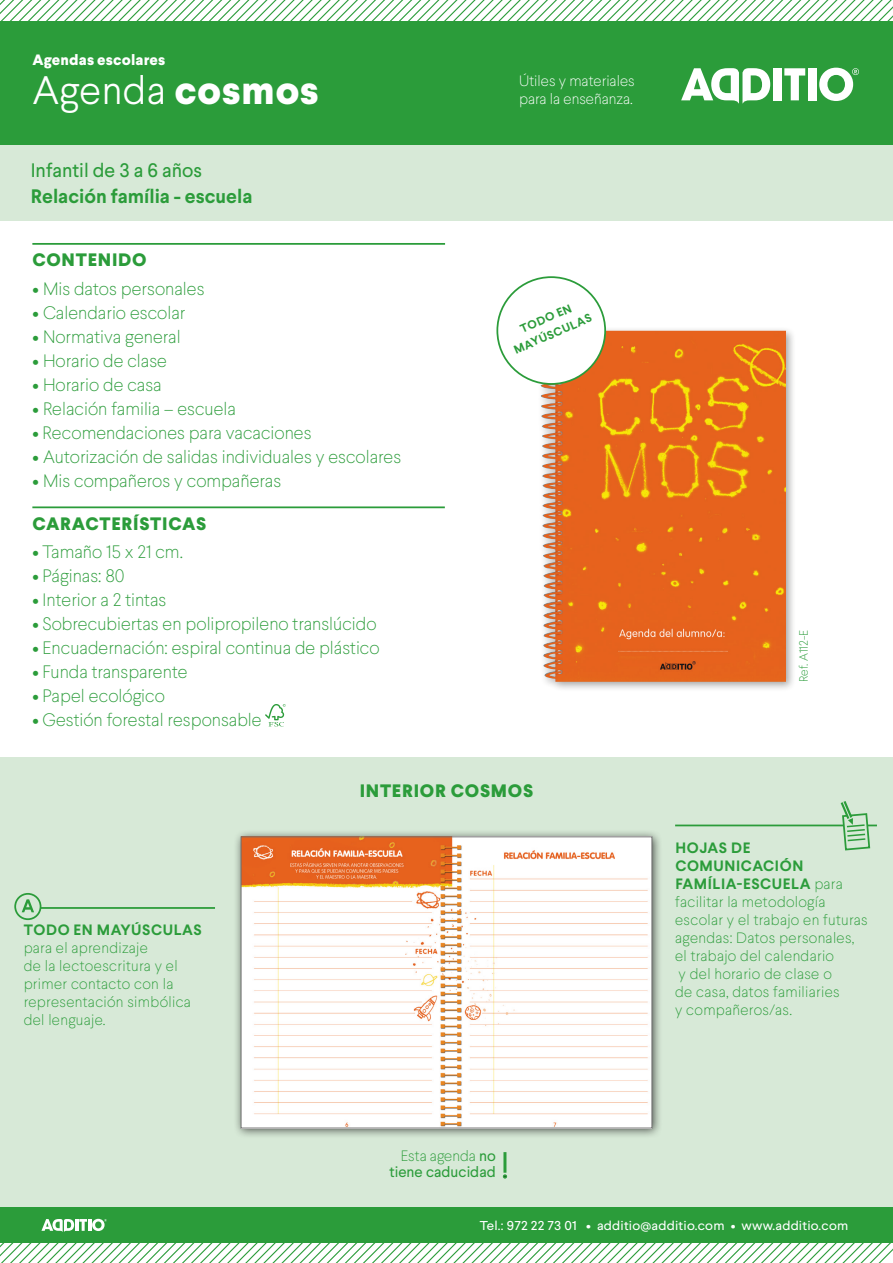
<style>
.page{position:relative;width:893px;height:1263px;background:#fff}
.page>*{position:absolute;margin:0;border:0;box-sizing:border-box;transform-origin:0 0}
.t1{font:300 39.75px "Larsseit";letter-spacing:.01em;color:#fff}
.t2{font:700 19.5px "Larsseit";color:#2b9c3a}
.t3{font:19.5px "Larsseit";color:#2b9c3a}
.t4{font:100 18px "Larsseit";color:#2b9c3a}
.t5{font:800 18px "Larsseit";letter-spacing:.04em;color:#2b9c3a}
.t6{font:100 15px/18px "Larsseit";letter-spacing:.02em;color:#2b9c3a}
.t7{font:100 15px "Larsseit";color:#fff}
.t8{font:15px/15.9px "Larsseit";color:#2b9c3a;text-align:right}
.t9{font:800 15px "Larsseit";letter-spacing:.01em;color:#fff}
.t10{font:12.9px "Larsseit";letter-spacing:.015em;color:#fff;scale:1.05 1}
.t11{font:100 12px "Larsseit";color:#2b9c3a}
.t12{font:700 11.7px "Larsseit";color:#2b9c3a}
.s1{font-weight:800}
.s2{font-weight:700}
.s3{font-weight:100}
</style>
<div class="page">
<div style="left:0;top:757px;width:893px;height:450px;background:#d7e9d7"></div>
<div style="left:233px;top:829px;width:430px;height:310px;background:#1d1d1c;opacity:.75"></div>
<img style="left:243px;top:838px;width:407px;height:288px">
<div style="left:241px;top:836px;width:411px;height:292px;border:1px solid #707070"></div>
<hr style="left:32px;top:243px;width:413px;height:2px;background:#2b9c3a">
<hr style="left:32px;top:506px;width:413px;height:2px;background:#2b9c3a">
<img style="left:266px;top:704px;width:19px;height:22px">
<div style="left:0;top:145px;width:893px;height:76px;background:#d7e9d7"></div>
<div style="left:0;top:1207px;width:893px;height:35px;background:#2b9c3a"></div>
<svg style="left:41px;top:1219px;width:66px;height:13px"></svg>
<div style="left:0;top:21px;width:893px;height:124px;background:#2b9c3a"></div>
<svg style="left:0;top:0;width:893px;height:21px"></svg>
<svg style="left:0;top:1242px;width:893px;height:21px"></svg>
<hr style="left:24px;top:907px;width:191px;height:2px;background:#2b9c3a">
<svg style="left:15px;top:894px;width:26px;height:25px"></svg>
<div style="left:14px;top:893px;width:27px;height:27px;border:2px solid #2b9c3a;border-radius:50%"></div>
<svg style="left:22px;top:899px;width:12px;height:13px"></svg>
<hr style="left:503px;top:1152px;width:3px;height:21px;background:#2b9c3a">
<svg style="left:503px;top:1174px;width:4px;height:4px"></svg>
<hr style="left:675px;top:824px;width:202px;height:2px;background:#2b9c3a">
<svg style="left:836px;top:801px;width:35px;height:50px"></svg>
<div style="left:773px;top:68px;width:8px;height:32px;background:#fff"></div>
<svg style="left:784px;top:68px;width:21px;height:32px"></svg>
<div style="left:808px;top:68px;width:8px;height:32px;background:#fff"></div>
<svg style="left:819px;top:68px;width:40px;height:33px"></svg>
<svg style="left:681px;top:68px;width:89px;height:36px"></svg>
<div style="left:537px;top:326px;width:259px;height:366px;background:#1d1d1c;opacity:.4"></div>
<img style="left:540px;top:384px;width:15px;height:259px">
<div style="left:497px;top:277px;width:108px;height:107px;background:#fff;border-radius:50%"></div>
<div style="left:496px;top:276px;width:110px;height:109px;border:2px solid #2b9c3a;border-radius:50%"></div>
<p class="t9" style="left:32px;top:49px;width:134px">Agendas escolares</p>
<p class="t1" style="left:32px;top:65px;width:288px">Agenda <span class="s1">cosmos</span></p>
<p class="t3" style="left:31px;top:158px;width:173px">Infantil de 3 a 6 años</p>
<p class="t2" style="left:31px;top:184px;width:223px">Relación família - escuela</p>
<p class="t5" style="left:32px;top:248px;width:116px">CONTENIDO</p>
<p class="t4" style="left:32px;top:277px;width:174px">• Mis datos personales</p>
<p class="t4" style="left:32px;top:301px;width:155px">• Calendario escolar</p>
<p class="t4" style="left:32px;top:325px;width:150px">• Normativa general</p>
<p class="t4" style="left:32px;top:349px;width:136px">• Horario de clase</p>
<p class="t4" style="left:32px;top:373px;width:131px">• Horario de casa</p>
<p class="t4" style="left:32px;top:397px;width:205px">• Relación familia – escuela</p>
<p class="t4" style="left:32px;top:421px;width:281px">• Recomendaciones para vacaciones</p>
<p class="t4" style="left:32px;top:445px;width:370px">• Autorización de salidas individuales y escolares</p>
<p class="t4" style="left:32px;top:469px;width:250px">• Mis compañeros y compañeras</p>
<p class="t5" style="left:32px;top:512px;width:176px">CARACTERÍSTICAS</p>
<p class="t4" style="left:32px;top:541px;width:152px">• Tamaño 15 x 21 cm.</p>
<p class="t4" style="left:32px;top:565px;width:94px">• Páginas: 80</p>
<p class="t4" style="left:32px;top:589px;width:136px">• Interior a 2 tintas</p>
<p class="t4" style="left:32px;top:613px;width:346px">• Sobrecubiertas en polipropileno translúcido</p>
<p class="t4" style="left:32px;top:637px;width:349px">• Encuadernación: espiral continua de plástico</p>
<p class="t4" style="left:32px;top:661px;width:157px">• Funda transparente</p>
<p class="t4" style="left:32px;top:685px;width:134px">• Papel ecológico</p>
<p class="t4" style="left:32px;top:709px;width:231px">• Gestión forestal responsable</p>
<p class="t7" style="left:519px;top:72px;width:117px">Útiles y materiales</p>
<p class="t7" style="left:519px;top:90px;width:115px">para la enseñanza.</p>
<p class="t12" style="left:518px;top:322px;width:56px;rotate:-23deg">TODO EN</p>
<p class="t12" style="left:511px;top:343px;width:85px;rotate:-23deg">MAYÚSCULAS</p>
<p class="t6" style="left:24px;top:921px;width:180px"><span class="s2">TODO EN MAYÚSCULAS </span>para el aprendizaje<br>de la lectoescritura y el primer contacto con la representación simbólica del lenguaje.</p>
<p class="t5" style="left:360px;top:779px;width:175px">INTERIOR COSMOS</p>
<p class="t11" style="left:796px;top:682px;width:53px;rotate:-90deg">Ref. A112-E</p>
<p class="t6" style="left:675px;top:838px;width:194px"><span class="s2">HOJAS DE<br>COMUNICACIÓN<br>FAMÍLIA-ESCUELA</span> para facilitar la metodología escolar y el trabajo en futuras agendas: Datos personales, el trabajo del calendario<br>y del horario de clase o<br>de casa, datos familiaries<br>y compañeros/as.</p>
<p class="t8" style="left:389px;top:1147px;width:108px"><span class="s3">Esta agenda</span> no tiene caducidad</p>
<p class="t10" style="left:480px;top:1217px;width:353px">Tel.: 972 22 73 01 • additio@additio.com • www.additio.com</p>
</div>
